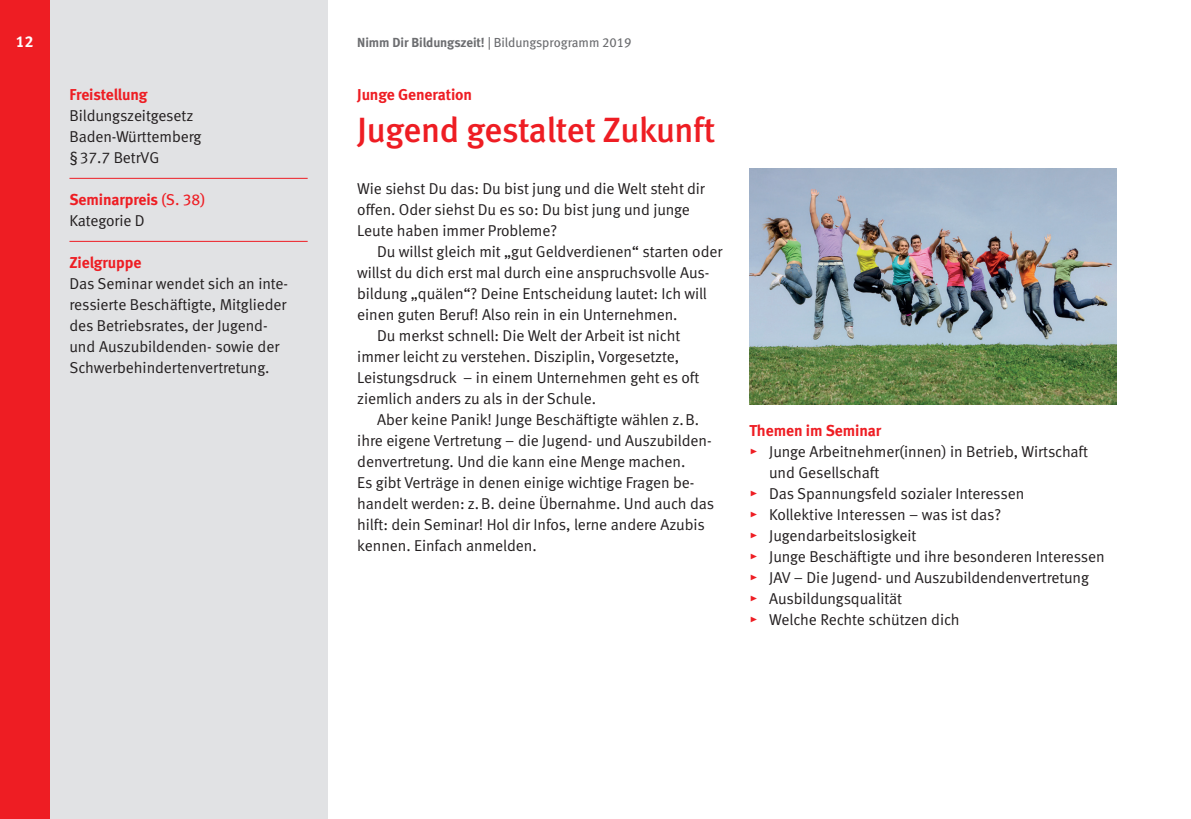
<style>
.page{position:relative;width:1191px;height:819px;background:#fff}
.page>*{position:absolute;margin:0;border:0;box-sizing:border-box;transform-origin:0 0}
._02_Head1_rot_BzG{font:500 35px "Meta";letter-spacing:-.01em;color:#ee1d23}
._01_Copy_mE{font:15.75px/21px "Meta Normal";letter-spacing:-.005em;color:#231f20}
._01_Copy_oE{font:15.75px/21px "Meta Normal";letter-spacing:-.005em;color:#231f20}
._04_Copy_Infospalte{font:15.75px/21px "Meta Normal LF";letter-spacing:-.005em;color:#231f20}
._04_ZwHead_rot{font:15.75px "Meta Bold LF";letter-spacing:-.005em;color:#ee1d23}
._02_Head2_rot{font:15.75px "Meta Bold LF";letter-spacing:-.005em;color:#ee1d23}
.t1{font:15.75px "Meta Bold LF";color:#fff}
.t2{font:700 13.12px "Meta";letter-spacing:-.005em;color:#6c6d70}
.s1{font-family:"Meta Book LF"}
.s2{font-weight:400}
.s3{font-family:"Meta Book LF";font-weight:400}
.s4{font-family:"Meta Normal Expert";color:#ee1d23}
</style>
<div class="page">
<div style="left:0;top:0;width:327px;height:819px;background:#e1e2e4"></div>
<div style="left:0;top:0;width:50px;height:819px;background:#ee1d23"></div>
<hr style="left:69px;top:178px;width:239px;height:1px;background:#ee1d23">
<hr style="left:69px;top:241px;width:239px;height:1px;background:#ee1d23">
<img style="left:749px;top:169px;width:367px;height:235px">
<p class="t1" style="left:16px;top:32px;width:19px">12</p>
<p class="_04_ZwHead_rot" style="left:69px;top:84px;width:80px">Freistellung</p>
<p class="_04_Copy_Infospalte" style="left:69px;top:104px;width:133px">Bildungszeitgesetz<br>Baden-Württemberg</p>
<p class="_04_Copy_Infospalte" style="left:69px;top:146px;width:91px">§37.7 BetrVG</p>
<p class="_04_ZwHead_rot" style="left:69px;top:189px;width:137px">Seminarpreis <span class="s1">(S. 38)</span></p>
<p class="_04_Copy_Infospalte" style="left:69px;top:209px;width:77px">Kategorie D</p>
<p class="_04_ZwHead_rot" style="left:69px;top:252px;width:73px">Zielgruppe</p>
<p class="_04_Copy_Infospalte" style="left:69px;top:272px;width:220px">Das Seminar wendet sich an inte&shy;ressierte Beschäftigte, Mitglieder des Betriebsrates, der Jugend&shy;und Auszubildenden- sowie der Schwerbehindertenvertretung.</p>
<p class="t2" style="left:357px;top:34px;width:276px">Nimm Dir Bildungszeit! <span class="s2">| Bildungsprogramm</span> <span class="s3">2019</span></p>
<p class="_02_Head2_rot" style="left:357px;top:84px;width:116px">Junge Generation</p>
<p class="_02_Head1_rot_BzG" style="left:357px;top:109px;width:359px">Jugend gestaltet Zukunft</p>
<p class="_01_Copy_oE" style="left:357px;top:178px;width:349px">Wie siehst Du das: Du bist jung und die Welt steht dir offen. Oder siehst Du es so: Du bist jung und junge<br>Leute haben immer Probleme?</p>
<p class="_01_Copy_mE" style="left:357px;top:241px;width:366px;text-indent:20px">Du willst gleich mit „gut Geldverdienen“ starten oder willst du dich erst mal durch eine anspruchsvolle Aus&shy;bildung „quälen“? Deine Entscheidung lautet: Ich will einen guten Beruf! Also rein in ein Unternehmen.</p>
<p class="_01_Copy_mE" style="left:357px;top:325px;width:344px;text-indent:20px">Du merkst schnell: Die Welt der Arbeit ist nicht immer leicht zu verstehen. Disziplin, Vorgesetzte, Leistungsdruck – in einem Unternehmen geht es oft ziemlich anders zu als in der Schule.</p>
<p class="_01_Copy_mE" style="left:357px;top:409px;width:358px;text-indent:20px">Aber keine Panik! Junge Beschäftigte wählen z.B. ihre eigene Vertretung – die Jugend- und Auszubilden&shy;denvertretung. Und die kann eine Menge machen.<br>Es gibt Verträge in denen einige wichtige Fragen be&shy;handelt werden: z.B. deine Übernahme. Und auch das hilft: dein Seminar! Hol dir Infos, lerne andere Azubis kennen. Einfach anmelden.</p>
<p class="_04_ZwHead_rot" style="left:749px;top:420px;width:133px">Themen im Seminar</p>
<p class="_01_Copy_oE" style="left:769px;top:440px;width:320px;text-indent:-20px"><span class="s4">@</span> Junge Arbeitnehmer(innen) in Betrieb, Wirtschaft und Gesellschaft</p>
<p class="_01_Copy_oE" style="left:749px;top:482px;width:276px"><span class="s4">@</span> Das Spannungsfeld sozialer Interessen</p>
<p class="_01_Copy_oE" style="left:749px;top:503px;width:253px"><span class="s4">@</span> Kollektive Interessen – was ist das?</p>
<p class="_01_Copy_oE" style="left:749px;top:524px;width:169px"><span class="s4">@</span> Jugendarbeitslosigkeit</p>
<p class="_01_Copy_oE" style="left:749px;top:545px;width:357px"><span class="s4">@</span> Junge Beschäftigte und ihre besonderen Interessen</p>
<p class="_01_Copy_oE" style="left:749px;top:566px;width:341px"><span class="s4">@</span> JAV – Die Jugend- und Auszubildendenvertretung</p>
<p class="_01_Copy_oE" style="left:749px;top:587px;width:154px"><span class="s4">@</span> Ausbildungsqualität</p>
<p class="_01_Copy_oE" style="left:749px;top:608px;width:212px"><span class="s4">@</span> Welche Rechte schützen dich</p>
</div>
